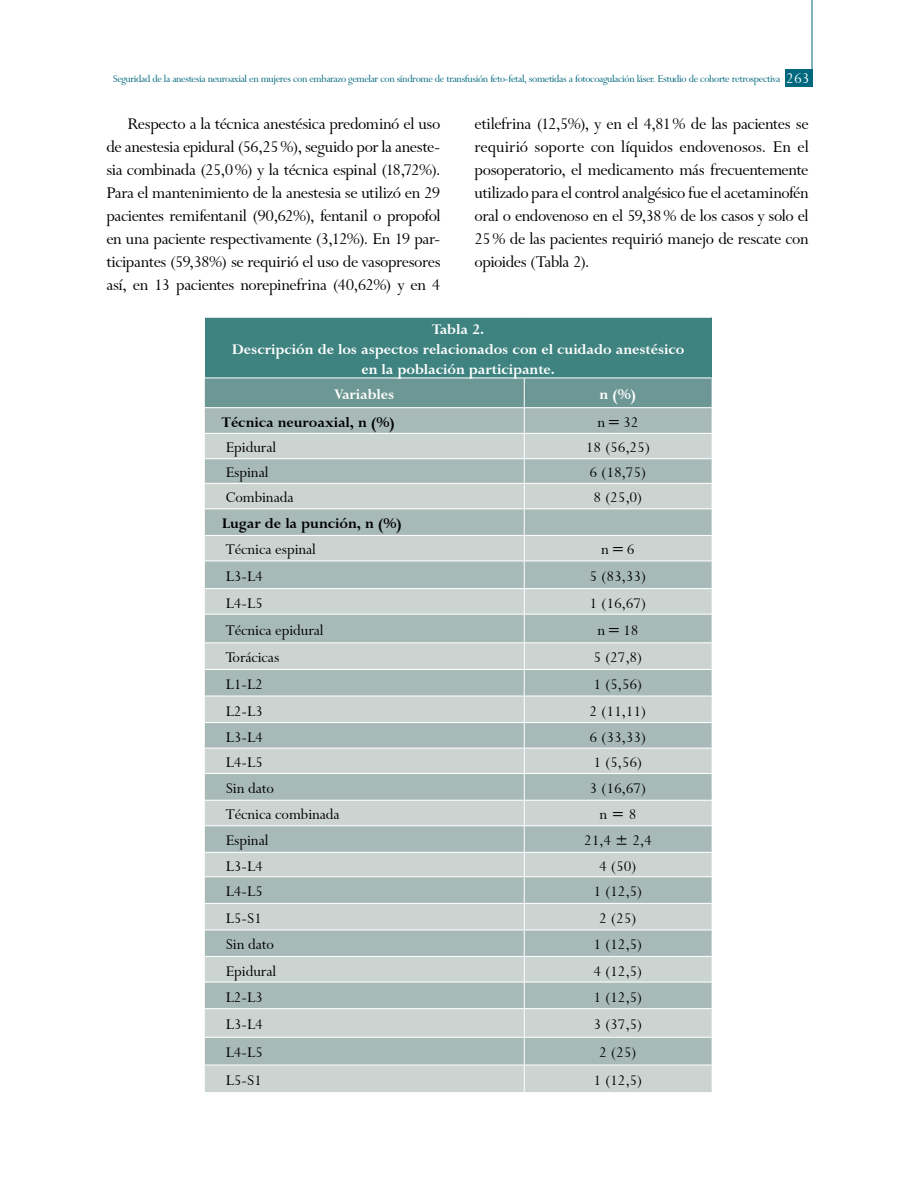
<style>
.page{position:relative;width:915px;height:1191px;background:#fff}
.page>*{position:absolute;margin:0;border:0;box-sizing:border-box;transform-origin:0 0}
.t1{font:18.3px/23px "Lapidary 333 BT";letter-spacing:-.015em;color:#000;text-align:justify}
.t2{font:16.5px "Lapidary 333 BT";color:#000}
.t3{font:700 16.5px/19.8px "Lapidary 333 BT";color:#fff;text-align:center}
.t4{font:700 16.5px "Lapidary 333 BT";color:#000}
.t5{font:11.4px "Lapidary 333 BT";letter-spacing:-.025em;color:#00687e}
.s1{font-size:16.5px;color:#fff}
</style>
<div class="page">
<div style="left:784px;top:70px;width:28px;height:17px;background:#00687e"></div>
<hr style="left:811px;top:0;width:1px;height:87px;background:#00687e">
<div style="left:205px;top:317px;width:506px;height:61px;background:#3e8380"></div>
<hr style="left:205px;top:317px;width:319px;height:1px;background:#fff">
<hr style="left:524px;top:317px;width:187px;height:1px;background:#fff">
<svg style="left:205px;top:379px;width:506px;height:713px;background:#b8c6c4"></svg>
<hr style="left:205px;top:407px;width:319px;height:1px;background:#fff">
<hr style="left:524px;top:407px;width:187px;height:1px;background:#fff">
<hr style="left:205px;top:508px;width:319px;height:1px;background:#fff">
<hr style="left:524px;top:508px;width:187px;height:1px;background:#fff">
<hr style="left:205px;top:614px;width:319px;height:1px;background:#fff">
<hr style="left:524px;top:614px;width:187px;height:1px;background:#fff">
<hr style="left:205px;top:722px;width:319px;height:1px;background:#fff">
<hr style="left:524px;top:722px;width:187px;height:1px;background:#fff">
<hr style="left:205px;top:773px;width:319px;height:1px;background:#fff">
<hr style="left:524px;top:773px;width:187px;height:1px;background:#fff">
<hr style="left:205px;top:876px;width:319px;height:1px;background:#fff">
<hr style="left:524px;top:876px;width:187px;height:1px;background:#fff">
<hr style="left:205px;top:981px;width:319px;height:1px;background:#fff">
<hr style="left:524px;top:981px;width:187px;height:1px;background:#fff">
<p class="t5" style="left:113px;top:73px;width:698px">Seguridad de la anestesia neuroaxial en mujeres con embarazo gemelar con síndrome de transfusión feto-fetal, sometidas a fotocoagulación láser. Estudio de cohorte retrospectiva <span class="s1">263</span></p>
<p class="t1" style="left:106px;top:113px;width:335px;text-indent:21px">Respecto a la técnica anestésica predominó el uso de anestesia epidural (56,25%), seguido por la aneste&shy;sia combinada (25,0%) y la técnica espinal (18,72%).<br>Para el mantenimiento de la anestesia se utilizó en 29 pacientes remifentanil (90,62%), fentanil o propofol en una paciente respectivamente (3,12%). En 19 par&shy;ticipantes (59,38%) se requirió el uso de vasopresores así, en 13 pacientes norepinefrina (40,62%) y en 4</p>
<p class="t1" style="left:474px;top:113px;width:335px">etilefrina (12,5%), y en el 4,81% de las pacientes se requirió soporte con líquidos endovenosos. En el posoperatorio, el medicamento más frecuentemente utilizado para el control analgésico fue el acetaminofén oral o endovenoso en el 59,38% de los casos y solo el 25% de las pacientes requirió manejo de rescate con opioides (Tabla 2).</p>
<p class="t3" style="left:232px;top:319px;width:454px">Tabla 2.<br>Descripción de los aspectos relacionados con el cuidado anestésico en la población participante.</p>
<p class="t3" style="left:335px;top:385px;width:61px">Variables</p>
<p class="t3" style="left:599px;top:385px;width:38px">n (%)</p>
<p class="t4" style="left:222px;top:412px;width:174px">Técnica neuroaxial, n (%)</p>
<p class="t2" style="left:597px;top:413px;width:43px">n=32</p>
<p class="t2" style="left:226px;top:438px;width:52px">Epidural</p>
<p class="t2" style="left:585px;top:438px;width:66px">18 (56,25)</p>
<p class="t2" style="left:226px;top:463px;width:44px">Espinal</p>
<p class="t2" style="left:589px;top:463px;width:58px">6 (18,75)</p>
<p class="t2" style="left:226px;top:488px;width:69px">Combinada</p>
<p class="t2" style="left:593px;top:488px;width:50px">8 (25,0)</p>
<p class="t4" style="left:222px;top:514px;width:181px">Lugar de la punción, n (%)</p>
<p class="t2" style="left:226px;top:540px;width:92px">Técnica espinal</p>
<p class="t2" style="left:601px;top:540px;width:35px">n=6</p>
<p class="t2" style="left:226px;top:567px;width:39px">L3-L4</p>
<p class="t2" style="left:589px;top:567px;width:58px">5 (83,33)</p>
<p class="t2" style="left:226px;top:593px;width:39px">L4-L5</p>
<p class="t2" style="left:589px;top:593px;width:58px">1 (16,67)</p>
<p class="t2" style="left:226px;top:621px;width:99px">Técnica epidural</p>
<p class="t2" style="left:597px;top:621px;width:43px">n=18</p>
<p class="t2" style="left:226px;top:648px;width:55px">Torácicas</p>
<p class="t2" style="left:593px;top:648px;width:50px">5 (27,8)</p>
<p class="t2" style="left:226px;top:675px;width:39px">L1-L2</p>
<p class="t2" style="left:593px;top:675px;width:50px">1 (5,56)</p>
<p class="t2" style="left:226px;top:701px;width:39px">L2-L3</p>
<p class="t2" style="left:589px;top:701px;width:58px">2 (11,11)</p>
<p class="t2" style="left:226px;top:727px;width:39px">L3-L4</p>
<p class="t2" style="left:589px;top:727px;width:58px">6 (33,33)</p>
<p class="t2" style="left:226px;top:753px;width:39px">L4-L5</p>
<p class="t2" style="left:593px;top:753px;width:50px">1 (5,56)</p>
<p class="t2" style="left:226px;top:779px;width:50px">Sin dato</p>
<p class="t2" style="left:589px;top:779px;width:58px">3 (16,67)</p>
<p class="t2" style="left:226px;top:805px;width:115px">Técnica combinada</p>
<p class="t2" style="left:599px;top:805px;width:38px">n = 8</p>
<p class="t2" style="left:226px;top:831px;width:44px">Espinal</p>
<p class="t2" style="left:584px;top:831px;width:69px">21,4 ± 2,4</p>
<p class="t2" style="left:226px;top:857px;width:39px">L3-L4</p>
<p class="t2" style="left:599px;top:857px;width:39px">4 (50)</p>
<p class="t2" style="left:226px;top:882px;width:39px">L4-L5</p>
<p class="t2" style="left:593px;top:882px;width:50px">1 (12,5)</p>
<p class="t2" style="left:226px;top:909px;width:38px">L5-S1</p>
<p class="t2" style="left:599px;top:909px;width:39px">2 (25)</p>
<p class="t2" style="left:226px;top:935px;width:50px">Sin dato</p>
<p class="t2" style="left:593px;top:935px;width:50px">1 (12,5)</p>
<p class="t2" style="left:226px;top:961px;width:52px">Epidural</p>
<p class="t2" style="left:593px;top:961px;width:50px">4 (12,5)</p>
<p class="t2" style="left:226px;top:987px;width:39px">L2-L3</p>
<p class="t2" style="left:593px;top:987px;width:50px">1 (12,5)</p>
<p class="t2" style="left:226px;top:1015px;width:39px">L3-L4</p>
<p class="t2" style="left:593px;top:1015px;width:50px">3 (37,5)</p>
<p class="t2" style="left:226px;top:1043px;width:39px">L4-L5</p>
<p class="t2" style="left:599px;top:1043px;width:39px">2 (25)</p>
<p class="t2" style="left:226px;top:1071px;width:38px">L5-S1</p>
<p class="t2" style="left:593px;top:1071px;width:50px">1 (12,5)</p>
</div>
